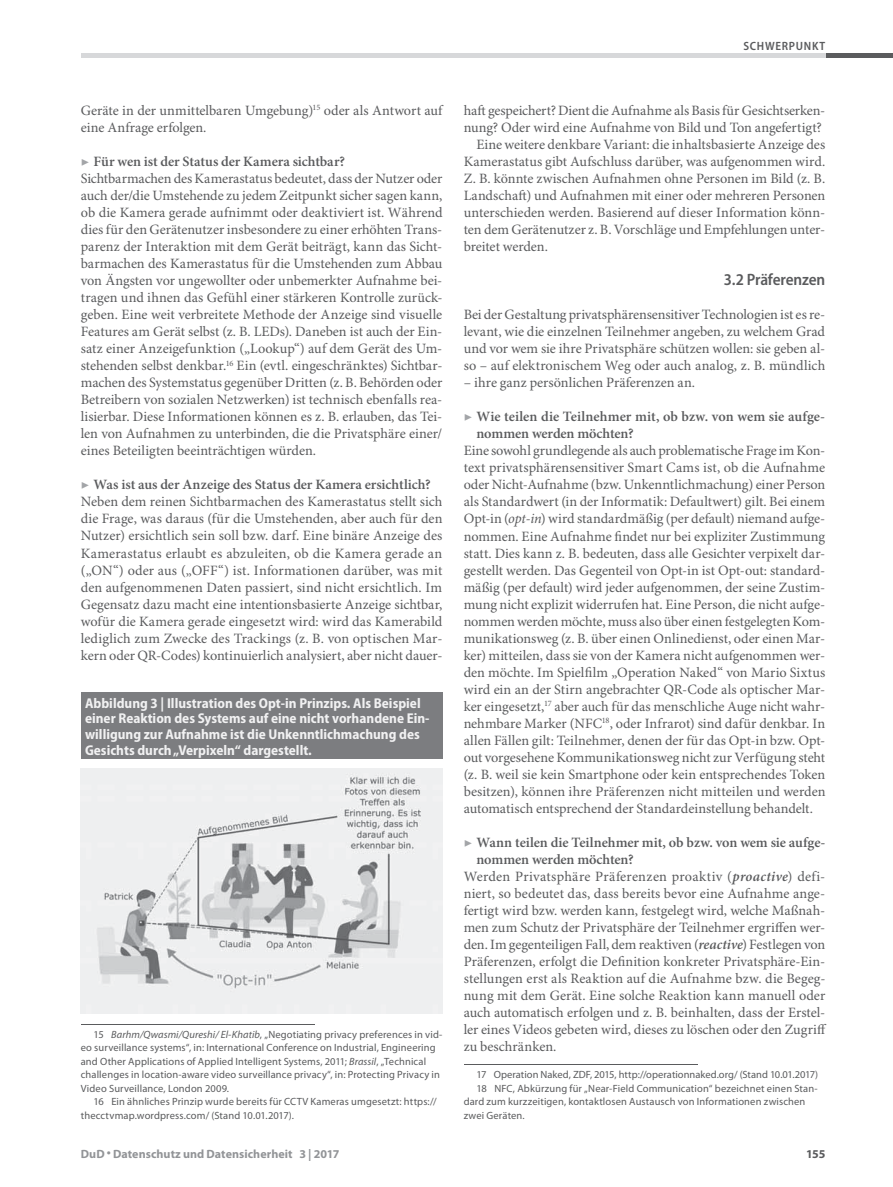
<style>
.page{position:relative;width:893px;height:1187px;background:#fff}
.page>*{position:absolute;margin:0;border:0;box-sizing:border-box;transform-origin:0 0}
.t1{font:600 semi-condensed 16.5px "Myriad Pro";letter-spacing:-.01em;color:#5a5b5d}
.t2{font:14.25px/17px "Minion Pro";color:#5a5b5d}
.t3{font:700 semi-condensed 14.25px/15.8px "Myriad Pro";color:#f1f1f2}
.t4{font:600 14.25px/17px "Minion Pro";letter-spacing:-.005em;color:#5a5b5d}
.t5{font:14.25px "Minion Pro";letter-spacing:.02em;color:#5a5b5d}
.t6{font:700 12px "Myriad Pro";letter-spacing:.005em;color:#929497}
.t7{font:600 semi-condensed 12px "Myriad Pro";letter-spacing:.06em;color:#5a5b5d}
.t8{font:700 12px "Myriad Pro";color:#5a5b5d}
.t9{font:10.5px/13.5px "Myriad Pro";letter-spacing:.01em;color:#5a5b5d}
.s1{font-weight:600;color:#a3a5a8}
.s2{font-weight:600}
.s3{font-style:italic}
.s4{color:#a3a5a8}
.s5{font-weight:600;font-style:italic}
</style>
<div class="page">
<hr style="left:81px;top:1024px;width:234px;height:1px;background:#5a5b5d">
<hr style="left:463px;top:1064px;width:234px;height:1px;background:#5a5b5d">
<div style="left:81px;top:692px;width:361px;height:67px;background:#7c7d80"></div>
<img style="left:81px;top:768px;width:361px;height:246px">
<div style="left:825px;top:53px;width:67px;height:5px;background:#5a5b5d"></div>
<div style="left:81px;top:53px;width:744px;height:5px;background:#d7d8da"></div>
<p class="t7" style="left:743px;top:41px;width:83px">SCHWERPUNKT</p>
<p class="t2" style="left:81px;top:103px;width:363px">Geräte in der unmittelbaren Umgebung)<sup>15</sup> oder als Antwort auf eine Anfrage erfolgen.</p>
<p class="t2" style="left:81px;top:154px;width:363px"><span class="s1">▶</span> <span class="s2">Für wen ist der Status der Kamera sichtbar?<br></span>Sichtbarmachen des Kamerastatus bedeutet, dass der Nutzer oder auch der/die Umstehende zu jedem Zeitpunkt sicher sagen kann, ob die Kamera gerade aufnimmt oder deaktiviert ist. Während dies für den Gerätenutzer insbesondere zu einer erhöhten Trans&shy;parenz der Interaktion mit dem Gerät beiträgt, kann das Sicht&shy;barmachen des Kamerastatus für die Umstehenden zum Abbau von Ängsten vor ungewollter oder unbemerkter Aufnahme bei&shy;tragen und ihnen das Gefühl einer stärkeren Kontrolle zurück&shy;geben. Eine weit verbreitete Methode der Anzeige sind visuelle Features am Gerät selbst (z. B. LEDs). Daneben ist auch der Ein&shy;satz einer Anzeigefunktion („Lookup“) auf dem Gerät des Um&shy;stehenden selbst denkbar.<sup>16</sup> Ein (evtl. eingeschränktes) Sichtbar&shy;machen des Systemstatus gegenüber Dritten (z. B. Behörden oder Betreibern von sozialen Netzwerken) ist technisch ebenfalls rea&shy;lisierbar. Diese Informationen können es z. B. erlauben, das Tei&shy;len von Aufnahmen zu unterbinden, die die Privatsphäre einer/ eines Beteiligten beeinträchtigen würden.</p>
<p class="t2" style="left:81px;top:477px;width:363px"><span class="s1">▶</span> <span class="s2">Was ist aus der Anzeige des Status der Kamera ersichtlich?<br></span>Neben dem reinen Sichtbarmachen des Kamerastatus stellt sich die Frage, was daraus (für die Umstehenden, aber auch für den Nutzer) ersichtlich sein soll bzw. darf. Eine binäre Anzeige des Kamerastatus erlaubt es abzuleiten, ob die Kamera gerade an („ON“) oder aus („OFF“) ist. Informationen darüber, was mit den aufgenommenen Daten passiert, sind nicht ersichtlich. Im Gegensatz dazu macht eine intentionsbasierte Anzeige sichtbar, wofür die Kamera gerade eingesetzt wird: wird das Kamerabild lediglich zum Zwecke des Trackings (z. B. von optischen Mar&shy;kern oder QR-Codes) kontinuierlich analysiert, aber nicht dauer-</p>
<p class="t3" style="left:85px;top:696px;width:346px">Abbildung 3 | Illustration des Opt-in Prinzips. Als Beispiel einer Reaktion des Systems auf eine nicht vorhandene Ein&shy;willigung zur Aufnahme ist die Unkenntlichmachung des Gesichts durch „Verpixeln“ dargestellt.</p>
<p class="t9" style="left:81px;top:1028px;width:363px;text-indent:13px">15 <span class="s3">Barhm/Qwasmi/Qureshi/ El-Khatib</span>, „Negotiating privacy preferences in vid&shy;eo surveillance systems“, in: International Conference on Industrial, Engineering and Other Applications of Applied Intelligent Systems, 2011; <span class="s3">Brassil</span>, „Technical challenges in location-aware video surveillance privacy“, in: Protecting Privacy in Video Surveillance, London 2009.</p>
<p class="t9" style="left:81px;top:1095px;width:357px;text-indent:13px">16 Ein ähnliches Prinzip wurde bereits für CCTV Kameras umgesetzt: https:// thecctvmap.wordpress.com/ (Stand 10.01.2017).</p>
<p class="t2" style="left:463px;top:103px;width:363px">haft gespeichert? Dient die Aufnahme als Basis für Gesichtserken-</p>
<p class="t2" style="left:463px;top:120px;width:359px">nung? Oder wird eine Aufnahme von Bild und Ton angefertigt?</p>
<p class="t2" style="left:476px;top:137px;width:350px">Eine weitere denkbare Variant: die inhaltsbasierte Anzeige des</p>
<p class="t2" style="left:463px;top:154px;width:363px">Kamerastatus gibt Aufschluss darüber, was aufgenommen wird.</p>
<p class="t2" style="left:463px;top:171px;width:363px">Z. B. könnte zwischen Aufnahmen ohne Personen im Bild (z. B.</p>
<p class="t2" style="left:463px;top:188px;width:363px">Landschaft) und Aufnahmen mit einer oder mehreren Personen</p>
<p class="t2" style="left:463px;top:205px;width:363px">unterschieden werden. Basierend auf dieser Information könn-</p>
<p class="t2" style="left:463px;top:222px;width:363px">ten dem Gerätenutzer z. B. Vorschläge und Empfehlungen unter-</p>
<p class="t2" style="left:463px;top:239px;width:86px">breitet werden.</p>
<p class="t1" style="left:723px;top:273px;width:103px">3.2 Präferenzen</p>
<p class="t2" style="left:463px;top:307px;width:363px;text-align:justify">Bei der Gestaltung privatsphärensensitiver Technologien ist es re&shy;levant, wie die einzelnen Teilnehmer angeben, zu welchem Grad und vor wem sie ihre Privatsphäre schützen wollen: sie geben al&shy;so – auf elektronischem Weg oder auch analog, z. B. mündlich</p>
<p class="t2" style="left:463px;top:375px;width:233px">– ihre ganz persönlichen Präferenzen an.</p>
<p class="t4" style="left:476px;top:409px;width:350px;text-indent:-13px"><span class="s4">▶</span> Wie teilen die Teilnehmer mit, ob bzw. von wem sie aufge&shy;nommen werden möchten?</p>
<p class="t2" style="left:463px;top:443px;width:363px;text-align:justify">Eine sowohl grundlegende als auch problematische Frage im Kon&shy;text privatsphärensensitiver Smart Cams ist, ob die Aufnahme oder Nicht-Aufnahme (bzw. Unkenntlichmachung) einer Person als Standardwert (in der Informatik: Defaultwert) gilt. Bei einem Opt-in (<span class="s3">opt-in</span>) wird standardmäßig (per default) niemand aufge&shy;nommen. Eine Aufnahme findet nur bei expliziter Zustimmung statt. Dies kann z. B. bedeuten, dass alle Gesichter verpixelt dar&shy;gestellt werden. Das Gegenteil von Opt-in ist Opt-out: standard&shy;mäßig (per default) wird jeder aufgenommen, der seine Zustim&shy;mung nicht explizit widerrufen hat. Eine Person, die nicht aufge&shy;nommen werden möchte, muss also über einen festgelegten Kom&shy;munikationsweg (z. B. über einen Onlinedienst, oder einen Mar&shy;ker) mitteilen, dass sie von der Kamera nicht aufgenommen wer&shy;den möchte. Im Spielfilm „Operation Naked“ von Mario Sixtus wird ein an der Stirn angebrachter QR-Code als optischer Mar&shy;ker eingesetzt,<sup>17</sup> aber auch für das menschliche Auge nicht wahr&shy;nehmbare Marker (NFC<sup>18</sup>, oder Infrarot) sind dafür denkbar. In allen Fällen gilt: Teilnehmer, denen der für das Opt-in bzw. Opt&shy;out vorgesehene Kommunikationsweg nicht zur Verfügung steht (z. B. weil sie kein Smartphone oder kein entsprechendes Token besitzen), können ihre Präferenzen nicht mitteilen und werden automatisch entsprechend der Standardeinstellung behandelt.</p>
<p class="t4" style="left:463px;top:835px;width:363px"><span class="s4">▶</span> Wann teilen die Teilnehmer mit, ob bzw. von wem sie aufge-</p>
<p class="t4" style="left:476px;top:852px;width:159px">nommen werden möchten?</p>
<p class="t5" style="left:463px;top:870px;width:363px">Werden Privatsphäre Präferenzen proaktiv (<span class="s5">proactive</span>) defi-</p>
<p class="t2" style="left:463px;top:886px;width:363px">niert, so bedeutet das, dass bereits bevor eine Aufnahme ange-</p>
<p class="t2" style="left:463px;top:903px;width:363px">fertigt wird bzw. werden kann, festgelegt wird, welche Maßnah-</p>
<p class="t2" style="left:463px;top:920px;width:363px">men zum Schutz der Privatsphäre der Teilnehmer ergriffen wer-</p>
<p class="t2" style="left:463px;top:937px;width:363px">den. Im gegenteiligen Fall, dem reaktiven (<span class="s5">reactive</span>) Festlegen von</p>
<p class="t2" style="left:463px;top:954px;width:363px">Präferenzen, erfolgt die Definition konkreter Privatsphäre-Ein-</p>
<p class="t2" style="left:463px;top:971px;width:363px">stellungen erst als Reaktion auf die Aufnahme bzw. die Begeg-</p>
<p class="t2" style="left:463px;top:988px;width:363px">nung mit dem Gerät. Eine solche Reaktion kann manuell oder</p>
<p class="t2" style="left:463px;top:1005px;width:363px">auch automatisch erfolgen und z. B. beinhalten, dass der Erstel-</p>
<p class="t2" style="left:463px;top:1022px;width:364px">ler eines Videos gebeten wird, dieses zu löschen oder den Zugriff</p>
<p class="t2" style="left:463px;top:1039px;width:94px">zu beschränken.</p>
<p class="t9" style="left:476px;top:1068px;width:343px">17 Operation Naked, ZDF, 2015, http://operationnaked.org/ (Stand 10.01.2017)</p>
<p class="t9" style="left:476px;top:1082px;width:343px">18 NFC, Abkürzung für „Near-Field Communication“ bezeichnet einen Stan-</p>
<p class="t9" style="left:463px;top:1095px;width:343px">dard zum kurzzeitigen, kontaktlosen Austausch von Informationen zwischen</p>
<p class="t9" style="left:463px;top:1109px;width:63px">zwei Geräten.</p>
<p class="t6" style="left:81px;top:1149px;width:260px">DuD • Datenschutz und Datensicherheit 3 | 2017</p>
<p class="t8" style="left:806px;top:1149px;width:21px">155</p>
</div>
